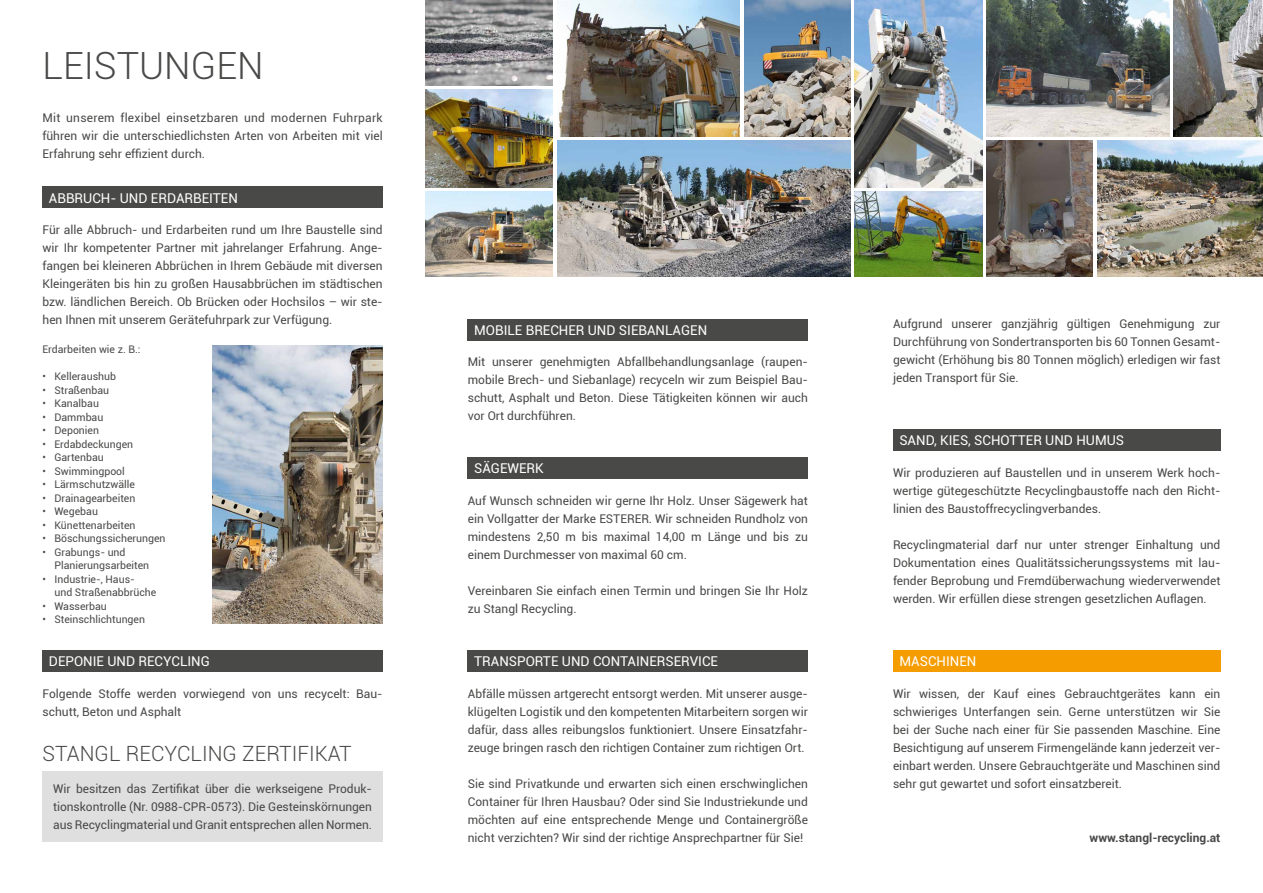
<style>
.page{position:relative;width:1263px;height:893px;background:#fff}
.page>*{position:absolute;margin:0;border:0;box-sizing:border-box;transform-origin:0 0}
.t1{font:300 37.5px "Roboto";color:#494948}
.t2{font:300 21px "Roboto";color:#494948}
.t3{font:13.5px "Roboto";color:#fff}
.t4{font:12px/18px "Roboto";color:#494948;text-align:justify}
.t5{font:700 12px "Roboto";color:#494948}
.t6{font:10.5px/13.5px "Roboto";color:#494948}
</style>
<div class="page">
<img style="left:425px;top:0;width:128px;height:85px">
<img style="left:425px;top:191px;width:128px;height:85px">
<img style="left:425px;top:89px;width:128px;height:98px">
<img style="left:557px;top:0;width:183px;height:136px">
<img style="left:557px;top:140px;width:293px;height:136px">
<img style="left:744px;top:0;width:106px;height:136px">
<img style="left:855px;top:191px;width:127px;height:85px">
<img style="left:855px;top:0;width:127px;height:187px">
<img style="left:986px;top:0;width:183px;height:136px">
<img style="left:1097px;top:140px;width:166px;height:136px">
<img style="left:1174px;top:0;width:89px;height:136px">
<img style="left:986px;top:140px;width:107px;height:136px">
<img style="left:213px;top:345px;width:170px;height:278px">
<div style="left:43px;top:187px;width:340px;height:21px;background:#494948"></div>
<div style="left:43px;top:651px;width:340px;height:21px;background:#494948"></div>
<div style="left:468px;top:319px;width:340px;height:21px;background:#494948"></div>
<div style="left:468px;top:458px;width:340px;height:21px;background:#494948"></div>
<div style="left:468px;top:651px;width:340px;height:21px;background:#494948"></div>
<div style="left:893px;top:430px;width:327px;height:21px;background:#494948"></div>
<div style="left:893px;top:651px;width:327px;height:21px;background:#f59c00"></div>
<div style="left:43px;top:771px;width:340px;height:71px;background:#dfdfe0"></div>
<h1 class="t1" style="left:43px;top:40px;width:223px">LEISTUNGEN</h1>
<p class="t4" style="left:43px;top:108px;width:342px">Mit unserem flexibel einsetzbaren und modernen Fuhrpark führen wir die unterschiedlichsten Arten von Arbeiten mit viel Erfahrung sehr effizient durch.</p>
<p class="t3" style="left:49px;top:188px;width:190px">ABBRUCH- UND ERDARBEITEN</p>
<p class="t4" style="left:43px;top:220px;width:342px">Für alle Abbruch- und Erdarbeiten rund um Ihre Baustelle sind wir Ihr kompetenter Partner mit jahrelanger Erfahrung. Ange&shy;fangen bei kleineren Abbrüchen in Ihrem Gebäude mit diversen Kleingeräten bis hin zu großen Hausabbrüchen im städtischen bzw. ländlichen Bereich. Ob Brücken oder Hochsilos – wir ste&shy;hen Ihnen mit unserem Gerätefuhrpark zur Verfügung.</p>
<p class="t6" style="left:43px;top:342px;width:100px">Erdarbeiten wie z. B.:</p>
<p class="t6" style="left:43px;top:369px;width:75px">• Kelleraushub</p>
<p class="t6" style="left:43px;top:383px;width:68px">• Straßenbau</p>
<p class="t6" style="left:43px;top:396px;width:58px">• Kanalbau</p>
<p class="t6" style="left:43px;top:410px;width:62px">• Dammbau</p>
<p class="t6" style="left:43px;top:423px;width:58px">• Deponien</p>
<p class="t6" style="left:43px;top:437px;width:92px">• Erdabdeckungen</p>
<p class="t6" style="left:43px;top:450px;width:63px">• Gartenbau</p>
<p class="t6" style="left:43px;top:464px;width:84px">• Swimmingpool</p>
<p class="t6" style="left:43px;top:477px;width:94px">• Lärmschutzwälle</p>
<p class="t6" style="left:43px;top:491px;width:94px">• Drainagearbeiten</p>
<p class="t6" style="left:43px;top:504px;width:57px">• Wegebau</p>
<p class="t6" style="left:43px;top:518px;width:94px">• Künettenarbeiten</p>
<p class="t6" style="left:43px;top:531px;width:125px">• Böschungssicherungen</p>
<p class="t6" style="left:54px;top:545px;width:96px;text-indent:-12px">• Grabungs- und<br>Planierungsarbeiten</p>
<p class="t6" style="left:54px;top:572px;width:103px;text-indent:-12px">• Industrie-, Haus-<br>und Straßenabbrüche</p>
<p class="t6" style="left:43px;top:599px;width:66px">• Wasserbau</p>
<p class="t6" style="left:43px;top:612px;width:104px">• Steinschlichtungen</p>
<p class="t3" style="left:49px;top:652px;width:163px">DEPONIE UND RECYCLING</p>
<p class="t4" style="left:43px;top:684px;width:342px">Folgende Stoffe werden vorwiegend von uns recycelt: Bau&shy;schutt, Beton und Asphalt</p>
<h2 class="t2" style="left:43px;top:739px;width:311px">STANGL RECYCLING ZERTIFIKAT</h2>
<p class="t4" style="left:53px;top:779px;width:320px">Wir besitzen das Zertifikat über die werkseigene Produk&shy;tionskontrolle (Nr. 0988-CPR-0573). Die Gesteinskörnungen aus Recyclingmaterial und Granit entsprechen allen Normen.</p>
<p class="t3" style="left:474px;top:320px;width:235px">MOBILE BRECHER UND SIEBANLAGEN</p>
<p class="t4" style="left:468px;top:352px;width:342px">Mit unserer genehmigten Abfallbehandlungsanlage (raupen&shy;mobile Brech- und Siebanlage) recyceln wir zum Beispiel Bau&shy;schutt, Asphalt und Beton. Diese Tätigkeiten können wir auch vor Ort durchführen.</p>
<p class="t3" style="left:474px;top:459px;width:71px">SÄGEWERK</p>
<p class="t4" style="left:468px;top:491px;width:342px">Auf Wunsch schneiden wir gerne Ihr Holz. Unser Sägewerk hat ein Vollgatter der Marke ESTERER. Wir schneiden Rundholz von mindestens 2,50 m bis maximal 14,00 m Länge und bis zu einem Durchmesser von maximal 60 cm.</p>
<p class="t4" style="left:468px;top:581px;width:342px">Vereinbaren Sie einfach einen Termin und bringen Sie Ihr Holz zu Stangl Recycling.</p>
<p class="t3" style="left:474px;top:652px;width:245px">TRANSPORTE UND CONTAINERSERVICE</p>
<p class="t4" style="left:468px;top:684px;width:342px">Abfälle müssen artgerecht entsorgt werden. Mit unserer ausge&shy;klügelten Logistik und den kompetenten Mitarbeitern sorgen wir dafür, dass alles reibungslos funktioniert. Unsere Einsatzfahr&shy;zeuge bringen rasch den richtigen Container zum richtigen Ort.</p>
<p class="t4" style="left:468px;top:774px;width:342px">Sie sind Privatkunde und erwarten sich einen erschwinglichen Container für Ihren Hausbau? Oder sind Sie Industriekunde und möchten auf eine entsprechende Menge und Containergröße nicht verzichten? Wir sind der richtige Ansprechpartner für Sie!</p>
<p class="t4" style="left:893px;top:314px;width:329px">Aufgrund unserer ganzjährig gültigen Genehmigung zur Durchführung von Sondertransporten bis 60 Tonnen Gesamt&shy;gewicht (Erhöhung bis 80 Tonnen möglich) erledigen wir fast jeden Transport für Sie.</p>
<p class="t3" style="left:899px;top:431px;width:226px">SAND, KIES, SCHOTTER UND HUMUS</p>
<p class="t4" style="left:893px;top:463px;width:329px">Wir produzieren auf Baustellen und in unserem Werk hoch&shy;wertige gütegeschützte Recyclingbaustoffe nach den Richt&shy;linien des Baustoffrecyclingverbandes.</p>
<p class="t4" style="left:893px;top:535px;width:329px">Recyclingmaterial darf nur unter strenger Einhaltung und Dokumentation eines Qualitätssicherungssystems mit lau&shy;fender Beprobung und Fremdüberwachung wiederverwendet werden. Wir erfüllen diese strengen gesetzlichen Auflagen.</p>
<p class="t3" style="left:899px;top:652px;width:78px">MASCHINEN</p>
<p class="t4" style="left:893px;top:684px;width:329px">Wir wissen, der Kauf eines Gebrauchtgerätes kann ein schwieriges Unterfangen sein. Gerne unterstützen wir Sie bei der Suche nach einer für Sie passenden Maschine. Eine Besichtigung auf unserem Firmengelände kann jederzeit ver&shy;einbart werden. Unsere Gebrauchtgeräte und Maschinen sind sehr gut gewartet und sofort einsatzbereit.</p>
<p class="t5" style="left:1089px;top:829px;width:132px">www.stangl-recycling.at</p>
</div>
